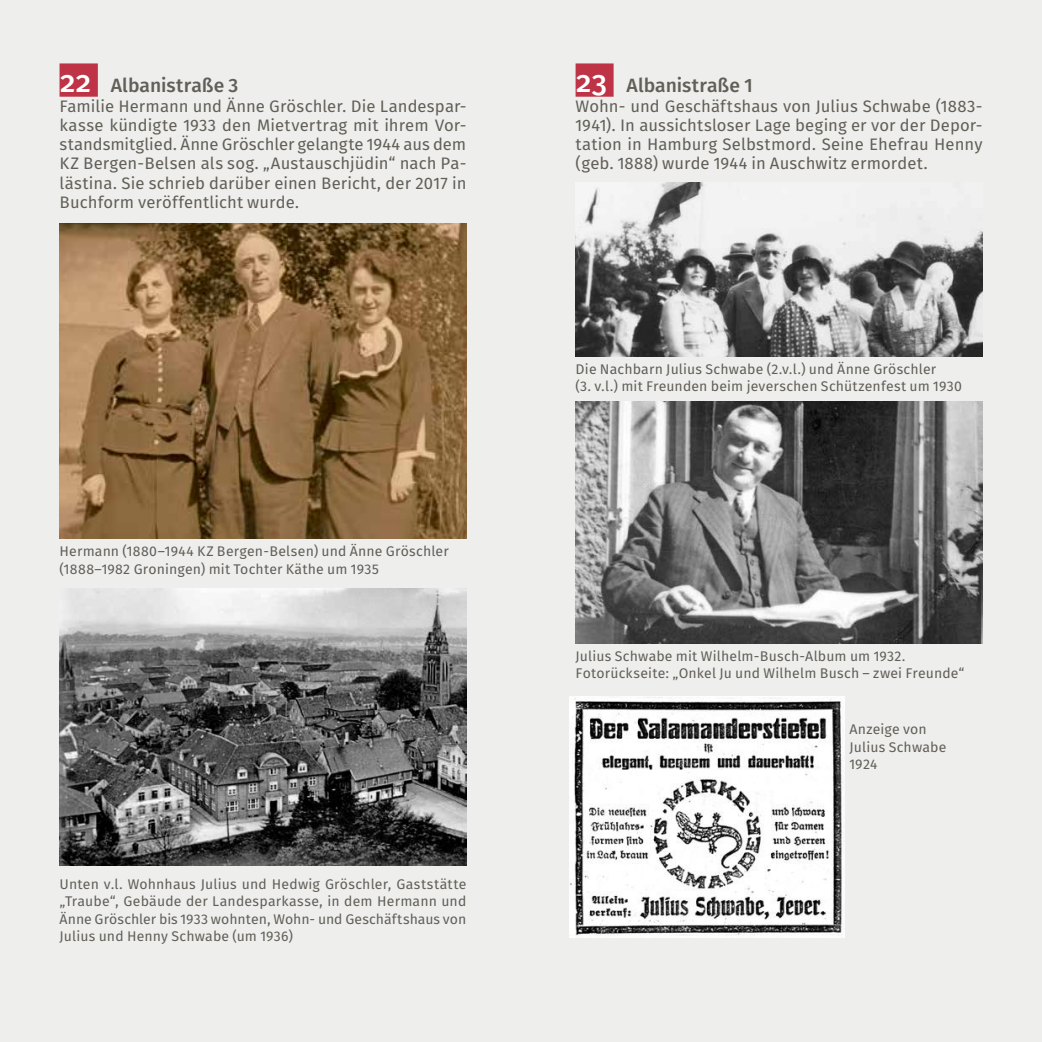
<style>
.page{position:relative;width:1042px;height:1042px;background:#fff}
.page>*{position:absolute;margin:0;border:0;box-sizing:border-box;transform-origin:0 0}
.t1{font:19.25px "Fira Sans OT Medium";letter-spacing:.005em;color:#615f57}
.t2{font:16.62px/19.2px "Fira Sans OT";letter-spacing:.005em;color:#615f57;text-align:justify}
.t3{font:14px/17.5px "Fira Sans OT";letter-spacing:.015em;color:#615f57}
.s1{font-size:29.75px;color:#fff}
</style>
<div class="page">
<div style="left:0;top:0;width:521px;height:1042px;background:#eeeeed"></div>
<div style="left:521px;top:0;width:521px;height:1042px;background:#eeeeed"></div>
<div style="left:575px;top:63px;width:38px;height:34px;background:#be3346"></div>
<img style="left:575px;top:183px;width:407px;height:173px">
<img style="left:575px;top:401px;width:407px;height:242px">
<img style="left:569px;top:696px;width:275px;height:242px">
<div style="left:60px;top:63px;width:38px;height:34px;background:#be3346"></div>
<img style="left:60px;top:223px;width:406px;height:316px">
<img style="left:60px;top:589px;width:406px;height:277px">
<h1 class="t1" style="left:60px;top:72px;width:180px"><span class="s1">22</span> Albanistraße 3</h1>
<p class="t2" style="left:60px;top:97px;width:408px">Familie Hermann und Änne Gröschler. Die Landespar&shy;kasse kündigte 1933 den Mietvertrag mit ihrem Vor&shy;standsmitglied. Änne Gröschler gelangte 1944 aus dem KZ Bergen-Belsen als sog. „Austauschjüdin“ nach Pa&shy;lästina. Sie schrieb darüber einen Bericht, der 2017 in Buchform veröffentlicht wurde.</p>
<p class="t3" style="left:60px;top:544px;width:391px">Hermann (1880–1944 KZ Bergen-Belsen) und Änne Gröschler (1888–1982 Groningen) mit Tochter Käthe um 1935</p>
<p class="t3" style="left:60px;top:876px;width:408px;text-align:justify">Unten v.l. Wohnhaus Julius und Hedwig Gröschler, Gaststätte „Traube“, Gebäude der Landesparkasse, in dem Hermann und Änne Gröschler bis 1933 wohnten, Wohn- und Geschäftshaus von Julius und Henny Schwabe (um 1936)</p>
<h1 class="t1" style="left:576px;top:72px;width:178px"><span class="s1">23</span> Albanistraße 1</h1>
<p class="t2" style="left:575px;top:97px;width:408px">Wohn- und Geschäftshaus von Julius Schwabe (1883- 1941). In aussichtsloser Lage beging er vor der Depor&shy;tation in Hamburg Selbstmord. Seine Ehefrau Henny (geb. 1888) wurde 1944 in Auschwitz ermordet.</p>
<p class="t3" style="left:575px;top:361px;width:388px">Die Nachbarn Julius Schwabe (2.v.l.) und Änne Gröschler<br>(3. v.l.) mit Freunden beim jeverschen Schützenfest um 1930</p>
<p class="t3" style="left:575px;top:648px;width:390px">Julius Schwabe mit Wilhelm-Busch-Album um 1932.<br>Fotorückseite: „Onkel Ju und Wilhelm Busch – zwei Freunde“</p>
<p class="t3" style="left:849px;top:721px;width:99px">Anzeige von<br>Julius Schwabe<br>1924</p>
</div>
